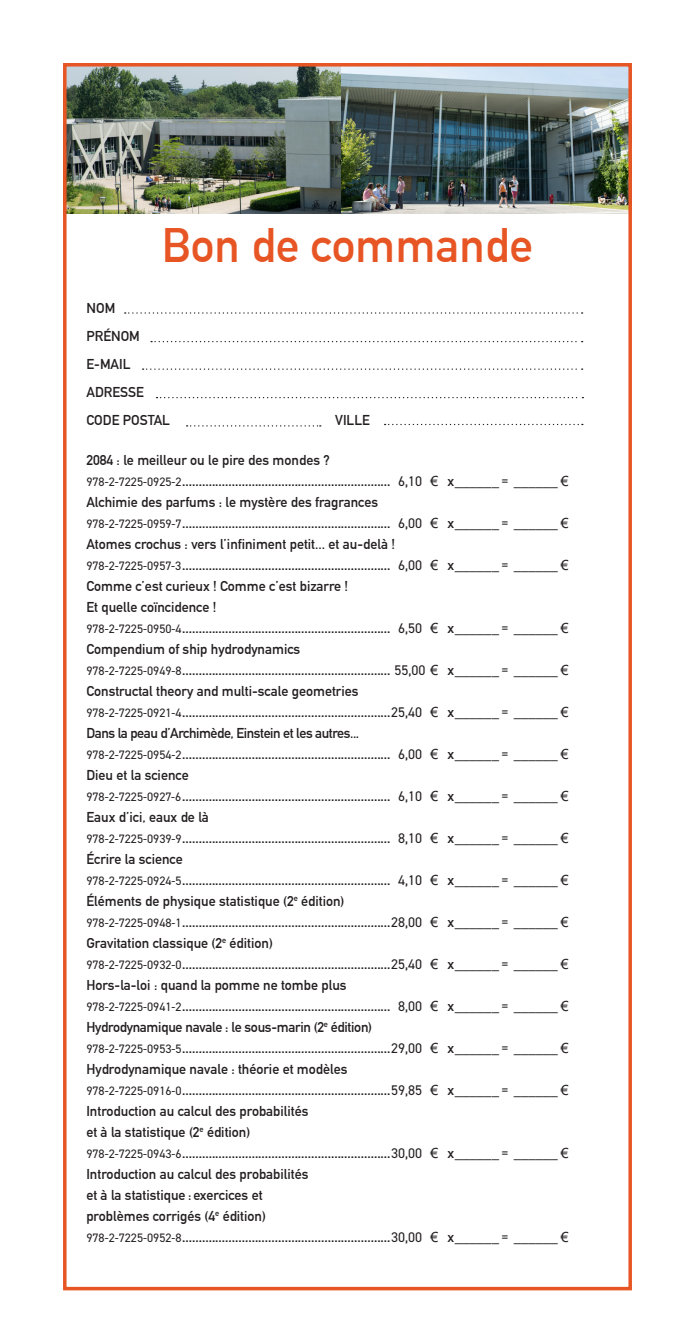
<style>
.page{position:relative;width:695px;height:1340px;background:#fff}
.page>*{position:absolute;margin:0;border:0;box-sizing:border-box;transform-origin:0 0}
.t1{font:700 47.25px "DIN Alternate";color:#e75524}
.t2{font:14px/21px "DIN2014";color:#231f20}
.t3{font:700 14px/21px "DIN Alternate";color:#231f20}
.t4{font:700 14px "DIN Alternate";letter-spacing:-.03em;color:#231f20}
.t5{font:700 14px "DIN Alternate";letter-spacing:-.02em;color:#231f20}
.s1{font-size:12.25px}
.s2{font-family:"Arial"}
.s3{font-family:"DIN Alternate";font-weight:700}
</style>
<div class="page">
<img style="left:68px;top:68px;width:274px;height:145px">
<img style="left:342px;top:68px;width:284px;height:145px">
<svg style="left:125px;top:312px;width:457px;height:2px"></svg>
<svg style="left:151px;top:341px;width:431px;height:1px"></svg>
<svg style="left:156px;top:397px;width:427px;height:1px"></svg>
<svg style="left:143px;top:368px;width:439px;height:2px"></svg>
<svg style="left:187px;top:425px;width:134px;height:1px"></svg>
<svg style="left:384px;top:424px;width:198px;height:1px"></svg>
<div style="left:63px;top:63px;width:568px;height:1227px;border:4px solid #e75524"></div>
<p class="t1" style="left:162px;top:209px;width:372px">Bon de commande</p>
<p class="t3" style="left:86px;top:296px;width:30px">NOM</p>
<p class="t3" style="left:86px;top:324px;width:55px">PRÉNOM</p>
<p class="t3" style="left:86px;top:352px;width:46px">E-MAIL</p>
<p class="t3" style="left:86px;top:380px;width:59px">ADRESSE</p>
<p class="t3" style="left:86px;top:408px;width:85px">CODE POSTAL</p>
<p class="t3" style="left:335px;top:408px;width:36px">VILLE</p>
<p class="t3" style="left:86px;top:448px;width:245px">2084 : le meilleur ou le pire des mondes ?</p>
<p class="t2" style="left:86px;top:470px;width:484px"><span class="s1">978-2-7225-0925-2</span>............................................................... 6,10 <span class="s2">€</span> <span class="s3">x</span>______ = ______ <span class="s2">€</span></p>
<p class="t3" style="left:86px;top:490px;width:293px">Alchimie des parfums : le mystère des fragrances</p>
<p class="t2" style="left:86px;top:512px;width:484px"><span class="s1">978-2-7225-0959-7</span>............................................................... 6,00 <span class="s2">€</span> <span class="s3">x</span>______ = ______ <span class="s2">€<br></span><span class="s3">Atomes crochus : vers l’infiniment petit... et au-delà !</span></p>
<p class="t2" style="left:86px;top:554px;width:484px"><span class="s1">978-2-7225-0957-3</span>............................................................... 6,00 <span class="s2">€</span> <span class="s3">x</span>______ = ______ <span class="s2">€</span></p>
<p class="t3" style="left:86px;top:574px;width:263px">Comme c’est curieux ! Comme c’est bizarre !<br>Et quelle coïncidence !</p>
<p class="t2" style="left:86px;top:617px;width:484px"><span class="s1">978-2-7225-0950-4</span>............................................................... 6,50 <span class="s2">€</span> <span class="s3">x</span>______ = ______ <span class="s2">€</span></p>
<p class="t3" style="left:86px;top:637px;width:215px">Compendium of ship hydrodynamics</p>
<p class="t2" style="left:86px;top:659px;width:484px"><span class="s1">978-2-7225-0949-8</span>............................................................... 55,00 <span class="s2">€</span> <span class="s3">x</span>______ = ______ <span class="s2">€</span></p>
<p class="t3" style="left:86px;top:679px;width:273px">Constructal theory and multi-scale geometries</p>
<p class="t2" style="left:86px;top:701px;width:484px"><span class="s1">978-2-7225-0921-4</span>...............................................................25,40 <span class="s2">€</span> <span class="s3">x</span>______ = ______ <span class="s2">€</span></p>
<p class="t4" style="left:86px;top:722px;width:274px">Dans la peau d’Archimède, Einstein et les autres...</p>
<p class="t2" style="left:86px;top:743px;width:484px"><span class="s1">978-2-7225-0954-2</span>............................................................... 6,00 <span class="s2">€</span> <span class="s3">x</span>______ = ______ <span class="s2">€</span></p>
<p class="t3" style="left:86px;top:763px;width:104px">Dieu et la science</p>
<p class="t2" style="left:86px;top:785px;width:484px"><span class="s1">978-2-7225-0927-6</span>............................................................... 6,10 <span class="s2">€</span> <span class="s3">x</span>______ = ______ <span class="s2">€</span></p>
<p class="t3" style="left:86px;top:805px;width:124px">Eaux d’ici, eaux de là</p>
<p class="t2" style="left:86px;top:827px;width:484px"><span class="s1">978-2-7225-0939-9</span>............................................................... 8,10 <span class="s2">€</span> <span class="s3">x</span>______ = ______ <span class="s2">€</span></p>
<p class="t3" style="left:86px;top:847px;width:98px">Écrire la science</p>
<p class="t2" style="left:86px;top:869px;width:484px"><span class="s1">978-2-7225-0924-5</span>............................................................... 4,10 <span class="s2">€</span> <span class="s3">x</span>______ = ______ <span class="s2">€</span></p>
<p class="t3" style="left:86px;top:889px;width:259px">Éléments de physique statistique (2<sup>e</sup> édition)</p>
<p class="t2" style="left:86px;top:911px;width:484px"><span class="s1">978-2-7225-0948-1</span>...............................................................28,00 <span class="s2">€</span> <span class="s3">x</span>______ = ______ <span class="s2">€</span></p>
<p class="t3" style="left:86px;top:931px;width:188px">Gravitation classique (2<sup>e</sup> édition)</p>
<p class="t2" style="left:86px;top:953px;width:484px"><span class="s1">978-2-7225-0932-0</span>...............................................................25,40 <span class="s2">€</span> <span class="s3">x</span>______ = ______ <span class="s2">€</span></p>
<p class="t3" style="left:86px;top:973px;width:262px">Hors-la-loi : quand la pomme ne tombe plus</p>
<p class="t2" style="left:86px;top:995px;width:484px"><span class="s1">978-2-7225-0941-2</span>............................................................... 8,00 <span class="s2">€</span> <span class="s3">x</span>______ = ______ <span class="s2">€</span></p>
<p class="t5" style="left:86px;top:1016px;width:287px">Hydrodynamique navale : le sous-marin (2<sup>e</sup> édition)</p>
<p class="t2" style="left:86px;top:1037px;width:484px"><span class="s1">978-2-7225-0953-5</span>...............................................................29,00 <span class="s2">€</span> <span class="s3">x</span>______ = ______ <span class="s2">€</span></p>
<p class="t3" style="left:86px;top:1057px;width:262px">Hydrodynamique navale : théorie et modèles</p>
<p class="t2" style="left:86px;top:1079px;width:484px"><span class="s1">978-2-7225-0916-0</span>...............................................................59,85 <span class="s2">€</span> <span class="s3">x</span>______ = ______ <span class="s2">€</span></p>
<p class="t3" style="left:86px;top:1099px;width:224px">Introduction au calcul des probabilités</p>
<p class="t3" style="left:86px;top:1120px;width:165px">et à la statistique (2<sup>e</sup> édition)</p>
<p class="t2" style="left:86px;top:1142px;width:484px"><span class="s1">978-2-7225-0943-6</span>...............................................................30,00 <span class="s2">€</span> <span class="s3">x</span>______ = ______ <span class="s2">€</span></p>
<p class="t3" style="left:86px;top:1162px;width:224px">Introduction au calcul des probabilités</p>
<p class="t3" style="left:86px;top:1183px;width:178px">et à la statistique : exercices et</p>
<p class="t3" style="left:86px;top:1204px;width:181px">problèmes corrigés (4<sup>e</sup> édition)</p>
<p class="t2" style="left:86px;top:1226px;width:484px"><span class="s1">978-2-7225-0952-8</span>...............................................................30,00 <span class="s2">€</span> <span class="s3">x</span>______ = ______ <span class="s2">€</span></p>
</div>
